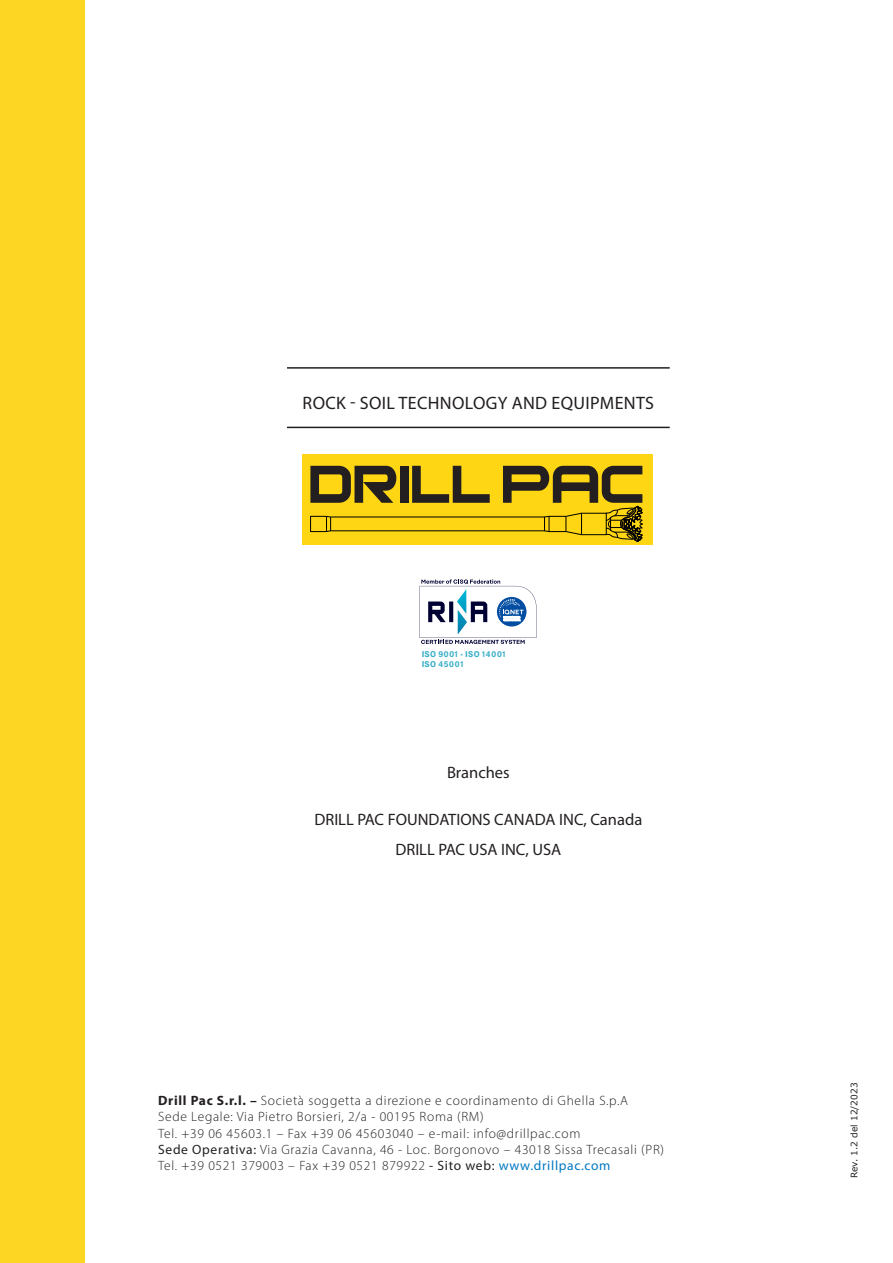
<style>
.page{position:relative;width:893px;height:1263px;background:#fff}
.page>*{position:absolute;margin:0;border:0;box-sizing:border-box;transform-origin:0 0}
.t1{font:18px "Myriad Pro";letter-spacing:.02em;color:#231f20}
.t2{font:16.5px/30px "Myriad Pro";color:#231f20;text-align:center}
.t3{font:300 13.5px/16.2px "Myriad Pro";letter-spacing:.05em;color:#231f20}
.t4{font:9px "Verdana";color:#231f20}
.t5{font:7.95px/9.4px "Helvetica LTMM 600 1000";letter-spacing:.06em;color:#3db0c7}
.s1{font-family:"Helvetica LTMM 600 267"}
.s2{font-weight:700}
.s3{font-weight:400}
.s4{font-weight:400;color:#0079c2}
</style>
<div class="page">
<div style="left:0;top:0;width:85px;height:1263px;background:#fcd623"></div>
<hr style="left:287px;top:367px;width:383px;height:2px;background:#231f20">
<hr style="left:287px;top:427px;width:383px;height:1px;background:#231f20">
<div style="left:302px;top:454px;width:351px;height:91px;background:#fed613"></div>
<svg style="left:310px;top:466px;width:333px;height:76px"></svg>
<svg style="left:419px;top:579px;width:117px;height:65px"></svg>
<h1 class="t1" style="left:303px;top:391px;width:353px">ROCK - SOIL TECHNOLOGY AND EQUIPMENTS</h1>
<p class="t5" style="left:422px;top:650px;width:86px">ISO 900<span class="s1">1</span> - ISO <span class="s1">1</span>400<span class="s1">1<br></span>ISO 4500<span class="s1">1</span></p>
<p class="t2" style="left:447px;top:757px;width:64px">Branches</p>
<p class="t2" style="left:314px;top:804px;width:329px">DRILL PAC FOUNDATIONS CANADA INC, Canada<br>DRILL PAC USA INC, USA</p>
<p class="t3" style="left:158px;top:1092px;width:507px"><span class="s2">Drill Pac S.r.l. –</span> Società soggetta a direzione e coordinamento di Ghella S.p.A<br>Sede Legale: Via Pietro Borsieri, 2/a - 00195 Roma (RM)<br>Tel. +39 06 45603.1 – Fax +39 06 45603040 – e-mail: info@drillpac.com<br><span class="s3">Sede Operativa:</span> Via Grazia Cavanna, 46 - Loc. Borgonovo – 43018 Sissa Trecasali (PR)<br>Tel. +39 0521 379003 – Fax +39 0521 879922 <span class="s3">- Sito web:</span> <span class="s4">www.drillpac.com</span></p>
<p class="t4" style="left:848px;top:1178px;width:97px;rotate:-90deg">Rev. 1.2 del 12/2023</p>
</div>
